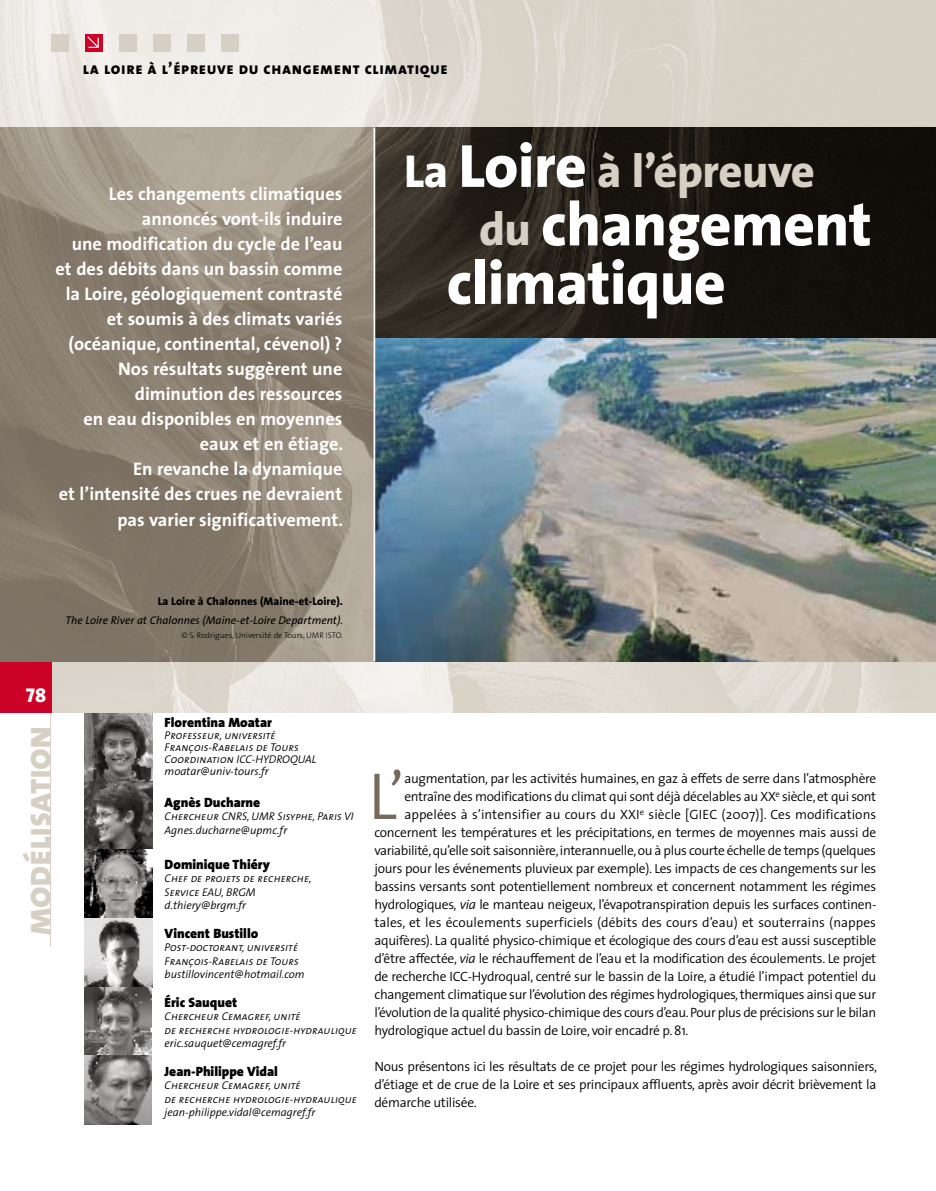
<style>
.page{position:relative;width:936px;height:1191px;background:#fff}
.page>*{position:absolute;margin:0;border:0;box-sizing:border-box;transform-origin:0 0}
.t1{font:300 66.9px "The Sans";color:#766b5b}
.t2{font:800 61.5px/58.5px "The Sans";letter-spacing:-.01em;color:#fff}
.t3{font:800 46.5px "The Sans";letter-spacing:-.01em;color:#d6cfc4}
.t4{font:37.2px "The Sans Extra Bold Caps";letter-spacing:-.015em;color:#d6cfc4;scale:.95 1}
.t5{font:19.95px "The Sans Extra Bold Caps";color:#fff}
.t6{font:700 18.3px/25px "The Sans";color:#fff;text-align:right}
.t7{font:16.5px "The Sans Extra Bold Caps";letter-spacing:.04em;color:#000;scale:.95 1}
.t8{font:300 13.5px/18px "The Sans";letter-spacing:-.02em;color:#000;text-align:justify}
.t9{font:300 13.5px "The Sans";letter-spacing:.005em;color:#000}
.t10{font:900 13.5px "The Sans";color:#000}
.t11{font:italic 11.25px/13.5px "The Sans Semi Light Caps";color:#000}
.t12{font:italic 300 11.25px "The Sans";color:#000}
.t13{font:italic 11.25px "The Sans";color:#000}
.t14{font:800 11.25px "The Sans";color:#000}
.t15{font:300 8.25px "The Sans";color:#000}
.s1{color:#fff}
.s2{font-size:61.5px;color:#fff}
.s3{font-size:46.5px;color:#d6cfc4}
.s4{font-style:italic}
</style>
<div class="page">
<img style="left:85px;top:712px;width:67px;height:69px">
<svg style="left:85px;top:781px;width:67px;height:68px;background:#585555"></svg>
<svg style="left:85px;top:849px;width:67px;height:69px;background:#6d6b6a"></svg>
<svg style="left:85px;top:918px;width:67px;height:69px;background:#a7a6a5"></svg>
<svg style="left:85px;top:987px;width:67px;height:68px;background:#787575"></svg>
<svg style="left:85px;top:1055px;width:67px;height:69px;background:#858382"></svg>
<img style="left:0;top:0;width:935px;height:712px">
<hr style="left:50px;top:711px;width:1px;height:235px;background:#d6cfc4">
<img style="left:375px;top:128px;width:560px;height:210px">
<div style="left:119px;top:34px;width:17px;height:17px;background:#d6cfc4"></div>
<div style="left:51px;top:34px;width:17px;height:17px;background:#d6cfc4"></div>
<svg style="left:83px;top:32px;width:21px;height:21px"></svg>
<div style="left:153px;top:34px;width:17px;height:17px;background:#d6cfc4"></div>
<div style="left:187px;top:34px;width:17px;height:17px;background:#d6cfc4"></div>
<div style="left:221px;top:34px;width:17px;height:17px;background:#d6cfc4"></div>
<div style="left:0;top:661px;width:51px;height:51px;background:#cc0327"></div>
<img style="left:0;top:128px;width:373px;height:533px">
<img style="left:375px;top:338px;width:560px;height:323px">
<hr style="left:373px;top:128px;width:2px;height:533px;background:#fff">
<p class="t7" style="left:83px;top:55px;width:385px">la loire à l’épreuve du changement climatique</p>
<p class="t6" style="left:56px;top:180px;width:289px">Les changements climatiques annoncés vont-ils induire<br>une modification du cycle de l’eau et des débits dans un bassin comme la Loire, géologiquement contrasté et soumis à des climats variés (océanique, continental, cévenol) ?<br>Nos résultats suggèrent une diminution des ressources<br>en eau disponibles en moyennes eaux et en étiage.<br>En revanche la dynamique<br>et l’intensité des crues ne devraient pas varier significativement.</p>
<h3 class="t3" style="left:404px;top:132px;width:412px"><span class="s1">La</span> <span class="s2">Loire</span> à l’épreuve</h3>
<h2 class="t2" style="left:446px;top:194px;width:426px;text-indent:32px"><span class="s3">du</span> changement climatique</h2>
<p class="t14" style="left:158px;top:592px;width:187px">La Loire à Chalonnes (Maine-et-Loire).</p>
<p class="t13" style="left:65px;top:610px;width:279px">The Loire River at Chalonnes (Maine-et-Loire Department).</p>
<p class="t15" style="left:181px;top:628px;width:163px">© S. Rodrigues, Université de Tours, UMR ISTO.</p>
<h3 class="t5" style="left:26px;top:678px;width:22px">78</h3>
<h3 class="t4" style="left:7px;top:936px;width:224px;rotate:-90deg">modélisation</h3>
<p class="t10" style="left:165px;top:711px;width:109px">Florentina Moatar</p>
<p class="t11" style="left:165px;top:729px;width:153px;line-height:12px">Professeur, université<br>François-Rabelais de Tours<br>Coordination ICC-HYDROQUAL</p>
<p class="t12" style="left:165px;top:762px;width:106px">moatar@univ-tours.fr</p>
<p class="t10" style="left:165px;top:790px;width:97px">Agnès Ducharne</p>
<p class="t11" style="left:165px;top:809px;width:190px">Chercheur CNRS, UMR Sisyphe, Paris VI</p>
<p class="t12" style="left:165px;top:820px;width:124px">Agnes.ducharne@upmc.fr</p>
<p class="t10" style="left:165px;top:853px;width:107px">Dominique Thiéry</p>
<p class="t11" style="left:165px;top:871px;width:148px">Chef de projets de recherche,<br>Service EAU, BRGM</p>
<p class="t12" style="left:165px;top:896px;width:83px">d.thiery@brgm.fr</p>
<p class="t10" style="left:165px;top:921px;width:95px">Vincent Bustillo</p>
<p class="t11" style="left:165px;top:940px;width:136px">Post-doctorant, université<br>François-Rabelais de Tours</p>
<p class="t12" style="left:165px;top:965px;width:141px">bustillovincent@hotmail.com</p>
<p class="t10" style="left:165px;top:990px;width:74px">Éric Sauquet</p>
<p class="t11" style="left:165px;top:1009px;width:194px">Chercheur Cemagref, unité<br>de recherche hydrologie-hydraulique</p>
<p class="t12" style="left:165px;top:1034px;width:123px">eric.sauquet@cemagref.fr</p>
<p class="t10" style="left:165px;top:1059px;width:115px">Jean-Philippe Vidal</p>
<p class="t11" style="left:165px;top:1078px;width:194px">Chercheur Cemagref, unité<br>de recherche hydrologie-hydraulique</p>
<p class="t12" style="left:165px;top:1103px;width:152px">jean-philippe.vidal@cemagref.fr</p>
<h1 class="t1" style="left:368px;top:741px;width:38px">L’</h1>
<p class="t8" style="left:404px;top:769px;width:473px">augmentation, par les activités humaines, en gaz à effets de serre dans l’atmosphère</p>
<p class="t8" style="left:404px;top:787px;width:473px">entraîne des modifications du climat qui sont déjà décelables au XX<sup>e</sup> siècle, et qui sont</p>
<p class="t9" style="left:404px;top:803px;width:473px">appelées à s’intensifier au cours du XXI<sup>e</sup> siècle [GIEC (2007)]. Ces modifications</p>
<p class="t8" style="left:374px;top:823px;width:503px">concernent les températures et les précipitations, en termes de moyennes mais aussi de</p>
<p class="t8" style="left:374px;top:841px;width:503px">variabilité, qu’elle soit saisonnière, interannuelle, ou à plus courte échelle de temps (quelques</p>
<p class="t8" style="left:374px;top:859px;width:503px">jours pour les événements pluvieux par exemple). Les impacts de ces changements sur les</p>
<p class="t8" style="left:374px;top:877px;width:503px">bassins versants sont potentiellement nombreux et concernent notamment les régimes</p>
<p class="t8" style="left:374px;top:895px;width:503px">hydrologiques, <span class="s4">via</span> le manteau neigeux, l’évapotranspiration depuis les surfaces continen-</p>
<p class="t9" style="left:374px;top:911px;width:503px">tales, et les écoulements superficiels (débits des cours d’eau) et souterrains (nappes</p>
<p class="t8" style="left:374px;top:931px;width:503px">aquifères). La qualité physico-chimique et écologique des cours d’eau est aussi susceptible</p>
<p class="t8" style="left:374px;top:949px;width:503px">d’être affectée, <span class="s4">via</span> le réchauffement de l’eau et la modification des écoulements. Le projet</p>
<p class="t8" style="left:374px;top:967px;width:503px">de recherche ICC-Hydroqual, centré sur le bassin de la Loire, a étudié l’impact potentiel du</p>
<p class="t8" style="left:374px;top:985px;width:503px">changement climatique sur l’évolution des régimes hydrologiques, thermiques ainsi que sur</p>
<p class="t8" style="left:374px;top:1003px;width:503px">l’évolution de la qualité physico-chimique des cours d’eau. Pour plus de précisions sur le bilan</p>
<p class="t8" style="left:374px;top:1021px;width:315px">hydrologique actuel du bassin de Loire, voir encadré p. 81.</p>
<p class="t8" style="left:374px;top:1057px;width:504px">Nous présentons ici les résultats de ce projet pour les régimes hydrologiques saisonniers, d’étiage et de crue de la Loire et ses principaux affluents, après avoir décrit brièvement la démarche utilisée.</p>
</div>
